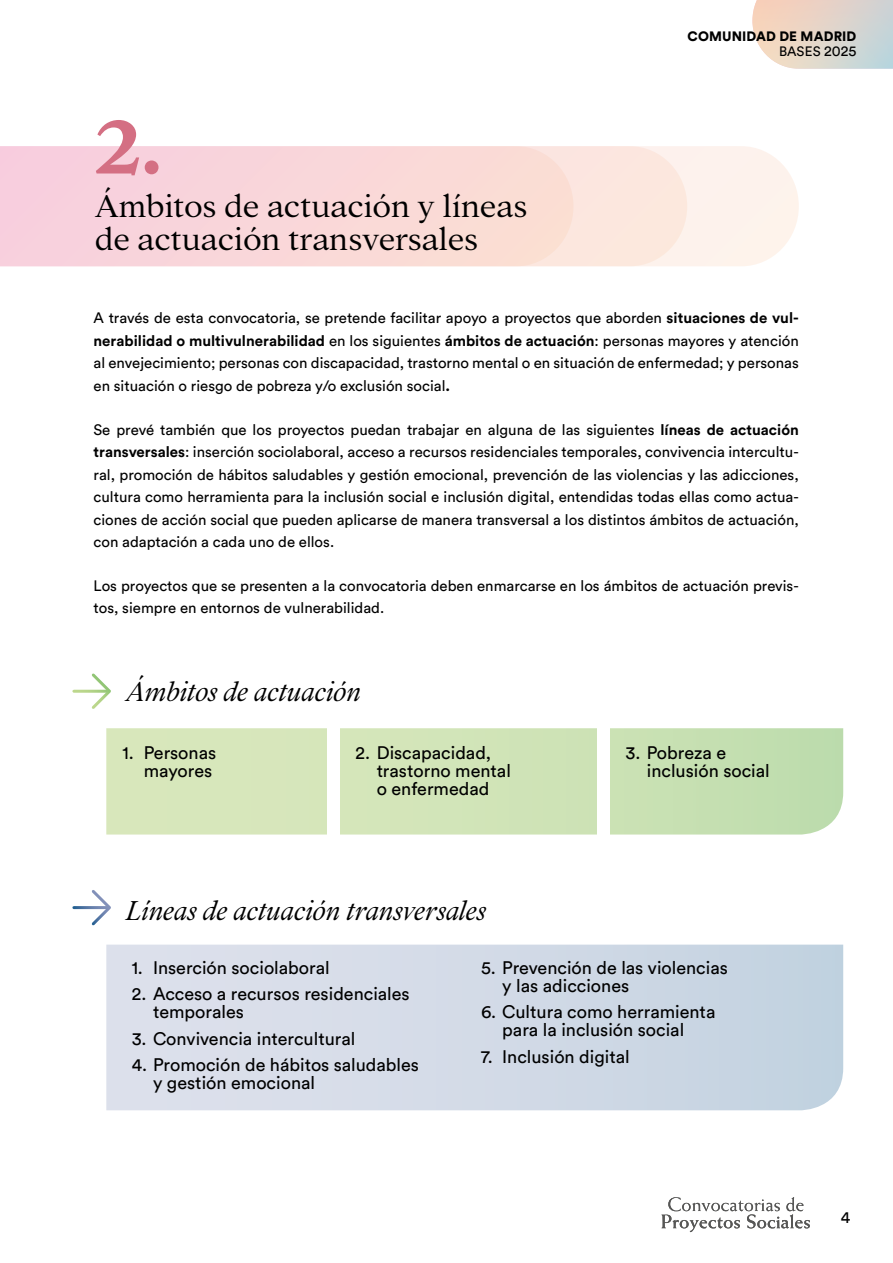
<style>
.page{position:relative;width:893px;height:1263px;background:#fff}
.page>*{position:absolute;margin:0;border:0;box-sizing:border-box;transform-origin:0 0}
.t1{font:700 84px "Addington CF";color:#d46f83}
.t2{font:300 34.5px/33px "Addington CF";letter-spacing:-.01em;color:#000}
.t3{font:italic 300 30px "Addington CF";color:#000}
.t4{font:18px/18px "Circular Std";color:#000}
.t5{font:16.5px "Circular Std";color:#000}
.t6{font:15px/22.5px "Circular Std";color:#000;text-align:justify}
.t7{font:900 13.5px/15px "Circular Std";letter-spacing:.01em;color:#000;text-align:right}
.s1{font-weight:400}
.s2{font-weight:400;font-size:14.55px}
.s3{font-weight:700}
</style>
<div class="page">
<svg style="left:752px;top:0;width:141px;height:69px;background:#e1d7cd"></svg>
<svg style="left:662px;top:1197px;width:148px;height:35px"></svg>
<svg style="left:687px;top:146px;width:112px;height:120px;background:#fdf3ee"></svg>
<svg style="left:573px;top:146px;width:114px;height:120px;background:#fce8df"></svg>
<svg style="left:0;top:146px;width:573px;height:120px;background:#f9d6d9"></svg>
<svg style="left:106px;top:944px;width:737px;height:166px;background:#d1dae6"></svg>
<svg style="left:89px;top:890px;width:22px;height:36px"></svg>
<svg style="left:106px;top:728px;width:737px;height:106px;background:#cfe3b7"></svg>
<svg style="left:89px;top:673px;width:22px;height:36px"></svg>
<div style="left:598px;top:724px;width:12px;height:131px;background:#fff"></div>
<div style="left:327px;top:724px;width:12px;height:131px;background:#fff"></div>
<h1 class="t1" style="left:94px;top:97px;width:70px">2.</h1>
<h2 class="t2" style="left:95px;top:190px;width:434px">Ámbitos de actuación y líneas de actuación transversales</h2>
<p class="t7" style="left:687px;top:29px;width:170px">COMUNIDAD DE MADRID<br><span class="s1">BASES</span> <span class="s2">2025</span></p>
<p class="t6" style="left:94px;top:307px;width:707px">A través de esta convocatoria, se pretende facilitar apoyo a proyectos que aborden <span class="s3">situaciones de vul&shy;nerabilidad o multivulnerabilidad</span> en los siguientes <span class="s3">ámbitos de actuación</span>: personas mayores y atención al envejecimiento; personas con discapacidad, trastorno mental o en situación de enfermedad; y personas en situación o riesgo de pobreza y/o exclusión social<span class="s3">.</span></p>
<p class="t6" style="left:94px;top:418px;width:707px">Se prevé también que los proyectos puedan trabajar en alguna de las siguientes <span class="s3">líneas de actuación transversales</span>: inserción sociolaboral, acceso a recursos residenciales temporales, convivencia intercultu&shy;ral, promoción de hábitos saludables y gestión emocional, prevención de las violencias y las adicciones, cultura como herramienta para la inclusión social e inclusión digital, entendidas todas ellas como actua&shy;ciones de acción social que pueden aplicarse de manera transversal a los distintos ámbitos de actuación, con adaptación a cada uno de ellos.</p>
<p class="t6" style="left:94px;top:574px;width:707px">Los proyectos que se presenten a la convocatoria deben enmarcarse en los ámbitos de actuación previs&shy;tos, siempre en entornos de vulnerabilidad.</p>
<h3 class="t3" style="left:126px;top:674px;width:236px">Ámbitos de actuación</h3>
<p class="t4" style="left:123px;top:743px;width:95px;text-align:right">1. Personas mayores</p>
<p class="t4" style="left:377px;top:743px;width:136px;text-indent:-21px">2. Discapacidad, trastorno mental o enfermedad</p>
<p class="t4" style="left:647px;top:743px;width:124px;text-indent:-21px">3. Pobreza e inclusión social</p>
<h3 class="t3" style="left:126px;top:893px;width:362px">Líneas de actuación transversales</h3>
<p class="t4" style="left:132px;top:958px;width:200px">1. Inserción sociolaboral</p>
<p class="t4" style="left:153px;top:985px;width:258px;text-indent:-21px">2. Acceso a recursos residenciales temporales</p>
<p class="t4" style="left:132px;top:1029px;width:225px">3. Convivencia intercultural</p>
<p class="t4" style="left:153px;top:1056px;width:267px;text-indent:-21px">4. Promoción de hábitos saludables y gestión emocional</p>
<p class="t4" style="left:502px;top:958px;width:227px;text-indent:-21px">5. Prevención de las violencias y las adicciones</p>
<p class="t4" style="left:481px;top:1003px;width:236px;text-align:center">6. Cultura como herramienta para la inclusión social</p>
<p class="t4" style="left:481px;top:1047px;width:150px">7. Inclusión digital</p>
<p class="t5" style="left:841px;top:1207px;width:11px">4</p>
</div>
